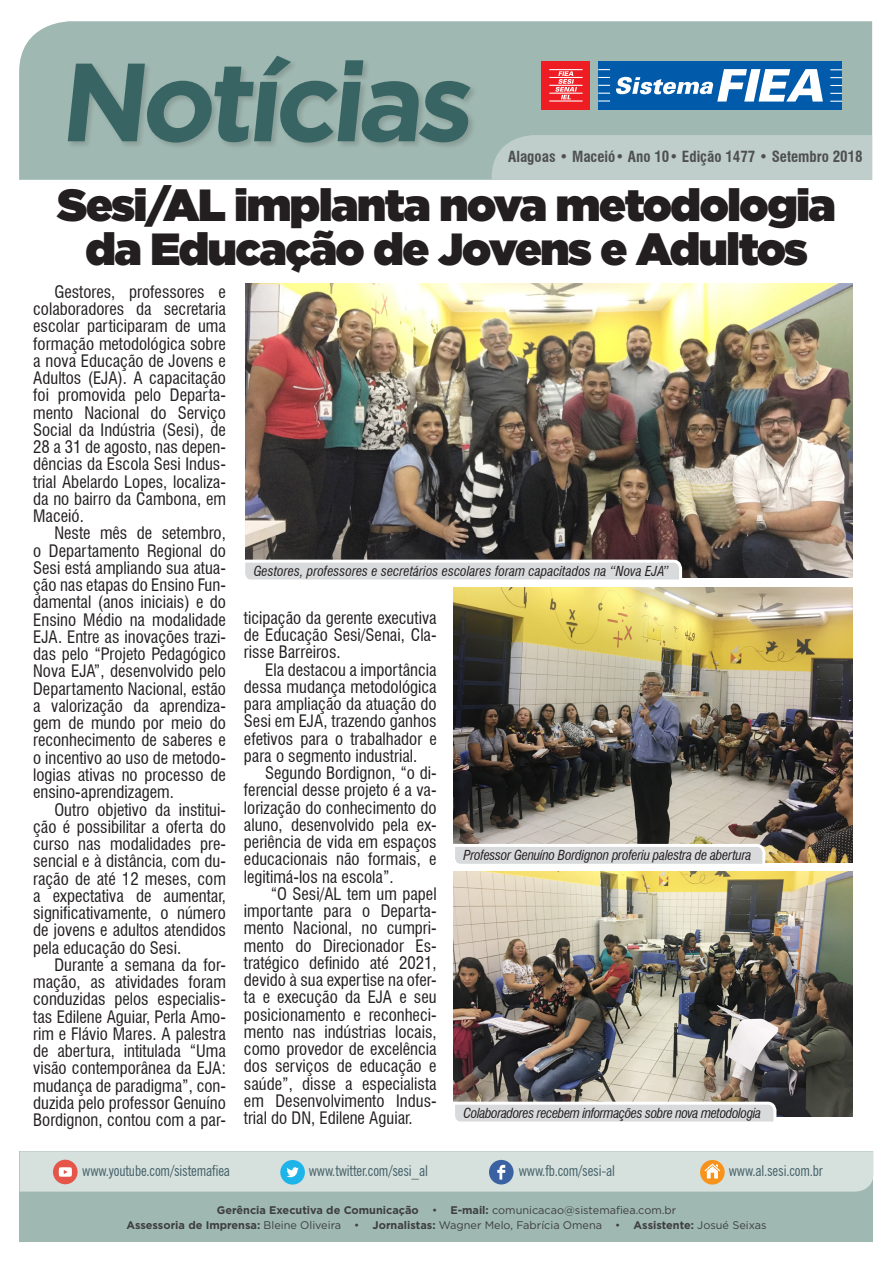
<style>
.page{position:relative;width:893px;height:1263px;background:#fff}
.page>*{position:absolute;margin:0;border:0;box-sizing:border-box;transform-origin:0 0}
.t1{font:700 110.85px "Gotham";color:#386563}
.texto{font:900 45px "Gotham";letter-spacing:-.03em;color:#231f20}
.texto-2{font:condensed 16.8px/17.2px "Swiss 721 BT";color:#231f20;text-align:justify}
.t2{font:condensed 15px "News Gothic BT";letter-spacing:-.01em;color:#436169}
.t3{font:700 condensed 15px "Swiss 721 BT";color:#4e4f50}
.texto-3{font:italic condensed 13.5px "Swiss 721 BT";letter-spacing:-.02em;color:#231f20}
.texto-4{font:italic condensed 13.5px "Swiss 721 BT";color:#231f20}
.t4{font:11.1px/15px "Gotham";color:#3e3e3f;text-align:center}
.s1{font-weight:700}
</style>
<div class="page">
<div style="left:20px;top:1151px;width:853px;height:91px;background:#9fb8b1"></div>
<div style="left:19px;top:21px;width:853px;height:159px;background:#9fb8b1"></div>
<div style="left:492px;top:135px;width:380px;height:45px;background:#bfceca"></div>
<div style="left:66px;top:55px;width:412px;height:95px;background:#231f20;opacity:.18"></div>
<div style="left:598px;top:61px;width:244px;height:48px;background:#015aaa"></div>
<div style="left:541px;top:61px;width:49px;height:48px;background:#ee1d23"></div>
<svg style="left:555px;top:71px;width:22px;height:28px"></svg>
<hr style="left:549px;top:77px;width:34px;height:1px;background:#fff">
<hr style="left:549px;top:100px;width:34px;height:2px;background:#fff">
<hr style="left:549px;top:93px;width:34px;height:1px;background:#fff">
<hr style="left:549px;top:85px;width:34px;height:1px;background:#fff">
<hr style="left:549px;top:69px;width:34px;height:1px;background:#fff">
<svg style="left:598px;top:77px;width:12px;height:1px"></svg>
<svg style="left:598px;top:100px;width:12px;height:2px"></svg>
<svg style="left:598px;top:93px;width:12px;height:1px"></svg>
<svg style="left:598px;top:85px;width:12px;height:1px"></svg>
<svg style="left:598px;top:69px;width:12px;height:1px"></svg>
<svg style="left:830px;top:77px;width:12px;height:1px"></svg>
<svg style="left:830px;top:101px;width:12px;height:1px"></svg>
<svg style="left:830px;top:93px;width:12px;height:1px"></svg>
<svg style="left:830px;top:85px;width:12px;height:1px"></svg>
<svg style="left:830px;top:69px;width:12px;height:1px"></svg>
<svg style="left:616px;top:69px;width:207px;height:33px"></svg>
<svg style="left:20px;top:1151px;width:853px;height:40px"></svg>
<img style="left:245px;top:283px;width:607px;height:294px">
<img style="left:454px;top:587px;width:398px;height:275px">
<svg style="left:453px;top:842px;width:314px;height:22px"></svg>
<img style="left:454px;top:871px;width:398px;height:245px">
<svg style="left:453px;top:1100px;width:325px;height:22px"></svg>
<svg style="left:245px;top:558px;width:439px;height:22px"></svg>
<h1 class="t1" style="left:58px;top:29px;width:429px">Notícias</h1>
<p class="t3" style="left:508px;top:148px;width:356px">Alagoas • Maceió• Ano 10• Edição 1477 • Setembro 2018</p>
<p class="texto" style="left:58px;top:173px;width:780px">Sesi/AL implanta nova metodologia</p>
<p class="texto" style="left:85px;top:217px;width:724px">da Educação de Jovens e Adultos</p>
<p class="texto-2" style="left:33px;top:283px;width:194px;text-indent:21px">Gestores, professores e colaboradores da secretaria escolar participaram de uma formação metodológica sobre a nova Educação de Jovens e Adultos (EJA). A capacitação foi promovida pelo Departa&shy;mento Nacional do Serviço Social da Indústria (Sesi), de 28 a 31 de agosto, nas depen&shy;dências da Escola Sesi Indus&shy;trial Abelardo Lopes, localiza&shy;da no bairro da Cambona, em Maceió.</p>
<p class="texto-2" style="left:33px;top:525px;width:194px;text-indent:21px">Neste mês de setembro, o Departamento Regional do Sesi está ampliando sua atua&shy;ção nas etapas do Ensino Fun&shy;damental (anos iniciais) e do Ensino Médio na modalidade EJA. Entre as inovações trazi&shy;das pelo “Projeto Pedagógico Nova EJA”, desenvolvido pelo Departamento Nacional, estão a valorização da aprendiza&shy;gem de mundo por meio do reconhecimento de saberes e o incentivo ao uso de metodo&shy;logias ativas no processo de ensino-aprendizagem.</p>
<p class="texto-2" style="left:33px;top:801px;width:194px;text-indent:21px">Outro objetivo da institui&shy;ção é possibilitar a oferta do curso nas modalidades pre&shy;sencial e à distância, com du&shy;ração de até 12 meses, com a expectativa de aumentar, significativamente, o número de jovens e adultos atendidos pela educação do Sesi.</p>
<p class="texto-2" style="left:33px;top:956px;width:194px;text-indent:21px">Durante a semana da for&shy;mação, as atividades foram conduzidas pelos especialis&shy;tas Edilene Aguiar, Perla Amo&shy;rim e Flávio Mares. A palestra de abertura, intitulada “Uma visão contemporânea da EJA: mudança de paradigma”, con&shy;duzida pelo professor Genuíno Bordignon, contou com a par-</p>
<p class="texto-4" style="left:254px;top:563px;width:417px">Gestores, professores e secretários escolares foram capacitados na “Nova EJA”</p>
<p class="texto-2" style="left:244px;top:609px;width:194px">ticipação da gerente executiva de Educação Sesi/Senai, Cla&shy;risse Barreiros.</p>
<p class="texto-2" style="left:244px;top:661px;width:194px;text-indent:21px">Ela destacou a importância dessa mudança metodológica para ampliação da atuação do Sesi em EJA, trazendo ganhos efetivos para o trabalhador e para o segmento industrial.</p>
<p class="texto-2" style="left:244px;top:764px;width:194px;text-indent:21px">Segundo Bordignon, “o di&shy;ferencial desse projeto é a va&shy;lorização do conhecimento do aluno, desenvolvido pela ex&shy;periência de vida em espaços educacionais não formais, e legitimá-los na escola”.</p>
<p class="texto-2" style="left:244px;top:885px;width:194px;text-indent:27px">“O Sesi/AL tem um papel importante para o Departa&shy;mento Nacional, no cumpri&shy;mento do Direcionador Es&shy;tratégico definido até 2021, devido à sua expertise na ofer&shy;ta e execução da EJA e seu posicionamento e reconheci&shy;mento nas indústrias locais, como provedor de excelência dos serviços de educação e saúde”, disse a especialista em Desenvolvimento Indus&shy;trial do DN, Edilene Aguiar.</p>
<p class="texto-3" style="left:464px;top:847px;width:289px">Professor Genuíno Bordignon proferiu palestra de abertura</p>
<p class="texto-3" style="left:464px;top:1105px;width:299px">Colaboradores recebem informações sobre nova metodologia</p>
<p class="t2" style="left:82px;top:1161px;width:149px">www.youtube.com/sistemafiea</p>
<p class="t2" style="left:309px;top:1161px;width:121px">www.twitter.com/sesi_al</p>
<p class="t2" style="left:519px;top:1161px;width:98px">www.fb.com/sesi-al</p>
<p class="t2" style="left:729px;top:1161px;width:96px">www.al.sesi.com.br</p>
<p class="t4" style="left:126px;top:1203px;width:642px"><span class="s1">Gerência Executiva de Comunicação</span> • <span class="s1">E-mail:</span> comunicacao@sistemafiea.com.br<br><span class="s1">Assessoria de Imprensa:</span> Bleine Oliveira • <span class="s1">Jornalistas:</span> Wagner Melo, Fabrícia Omena • <span class="s1">Assistente:</span> Josué Seixas</p>
</div>
